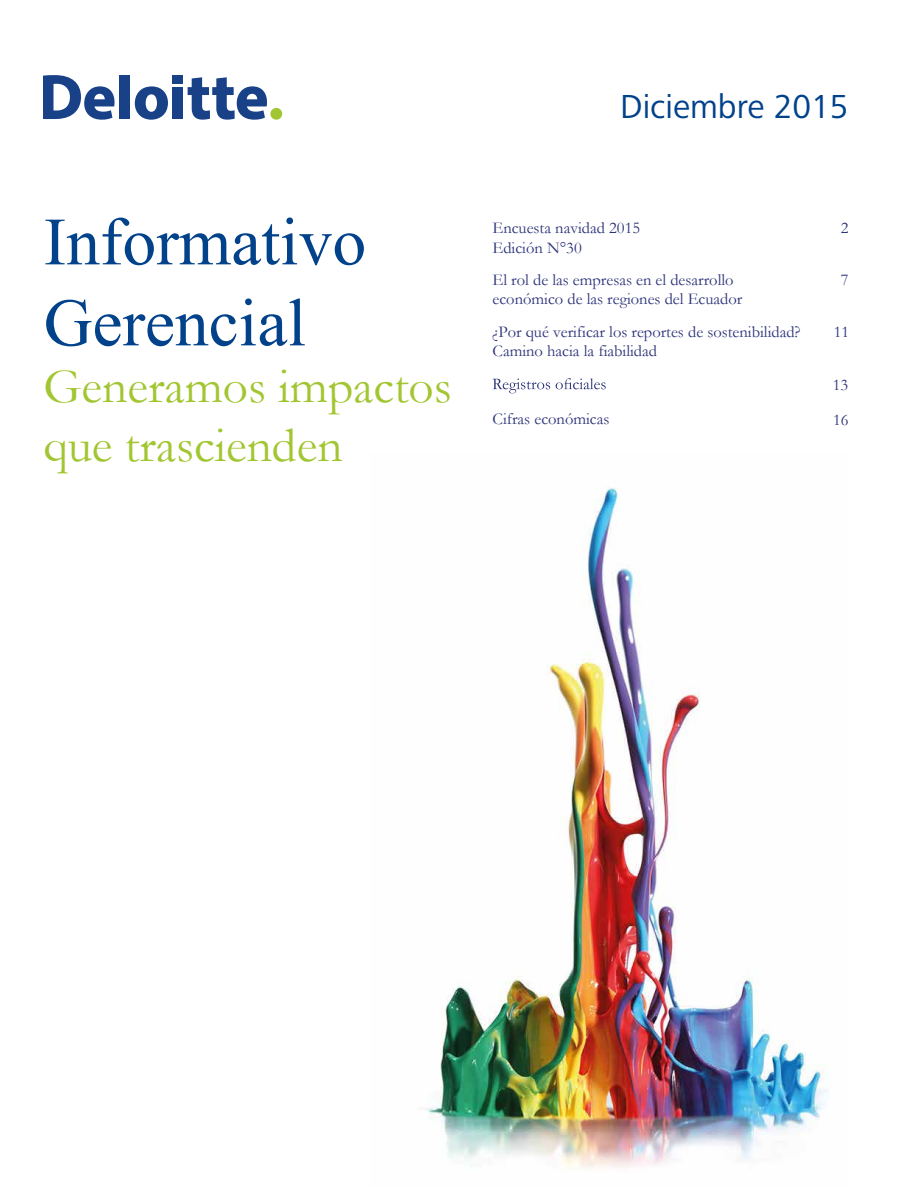
<style>
.page{position:relative;width:918px;height:1188px;background:#fff}
.page>*{position:absolute;margin:0;border:0;box-sizing:border-box;transform-origin:0 0}
.t1{font:67.5px/81px "Times New Roman";color:#01428b}
.t2{font:49.5px/59.4px "Garamond";color:#a2c632}
.t3{font:34.5px "Frutiger Next Pro";color:#01428b}
.t4{font:16.5px/19.8px "Garamond";color:#2b3278}
</style>
<div class="page">
<svg style="left:493px;top:378px;width:113px;height:15px"></svg>
<div style="left:119px;top:76px;width:11px;height:43px;background:#184188"></div>
<div style="left:173px;top:87px;width:10px;height:32px;background:#184188"></div>
<div style="left:173px;top:76px;width:10px;height:8px;background:#184188"></div>
<svg style="left:188px;top:77px;width:79px;height:43px"></svg>
<div style="left:270px;top:108px;width:12px;height:12px;background:#a1c632;border-radius:50%"></div>
<svg style="left:43px;top:75px;width:72px;height:45px"></svg>
<svg style="left:135px;top:86px;width:33px;height:34px"></svg>
<img style="left:426px;top:487px;width:403px;height:683px">
<h1 class="t1" style="left:44px;top:200px;width:324px">Informativo<br>Gerencial</h1>
<h2 class="t2" style="left:43px;top:356px;width:410px">Generamos impactos que trascienden</h2>
<h3 class="t3" style="left:620px;top:87px;width:230px">Diciembre 2015</h3>
<p class="t4" style="left:493px;top:218px;width:149px">Encuesta navidad 2015<br>Edición N°30</p>
<p class="t4" style="left:841px;top:218px;width:9px">2</p>
<p class="t4" style="left:493px;top:269px;width:251px">El rol de las empresas en el desarrollo económico de las regiones del Ecuador</p>
<p class="t4" style="left:841px;top:269px;width:9px">7</p>
<p class="t4" style="left:493px;top:321px;width:310px">¿Por qué verificar los reportes de sostenibilidad?<br>Camino hacia la fiabilidad</p>
<p class="t4" style="left:834px;top:321px;width:17px">11</p>
<p class="t4" style="left:833px;top:375px;width:17px">13</p>
<p class="t4" style="left:493px;top:409px;width:119px">Cifras económicas</p>
<p class="t4" style="left:833px;top:410px;width:17px">16</p>
</div>
